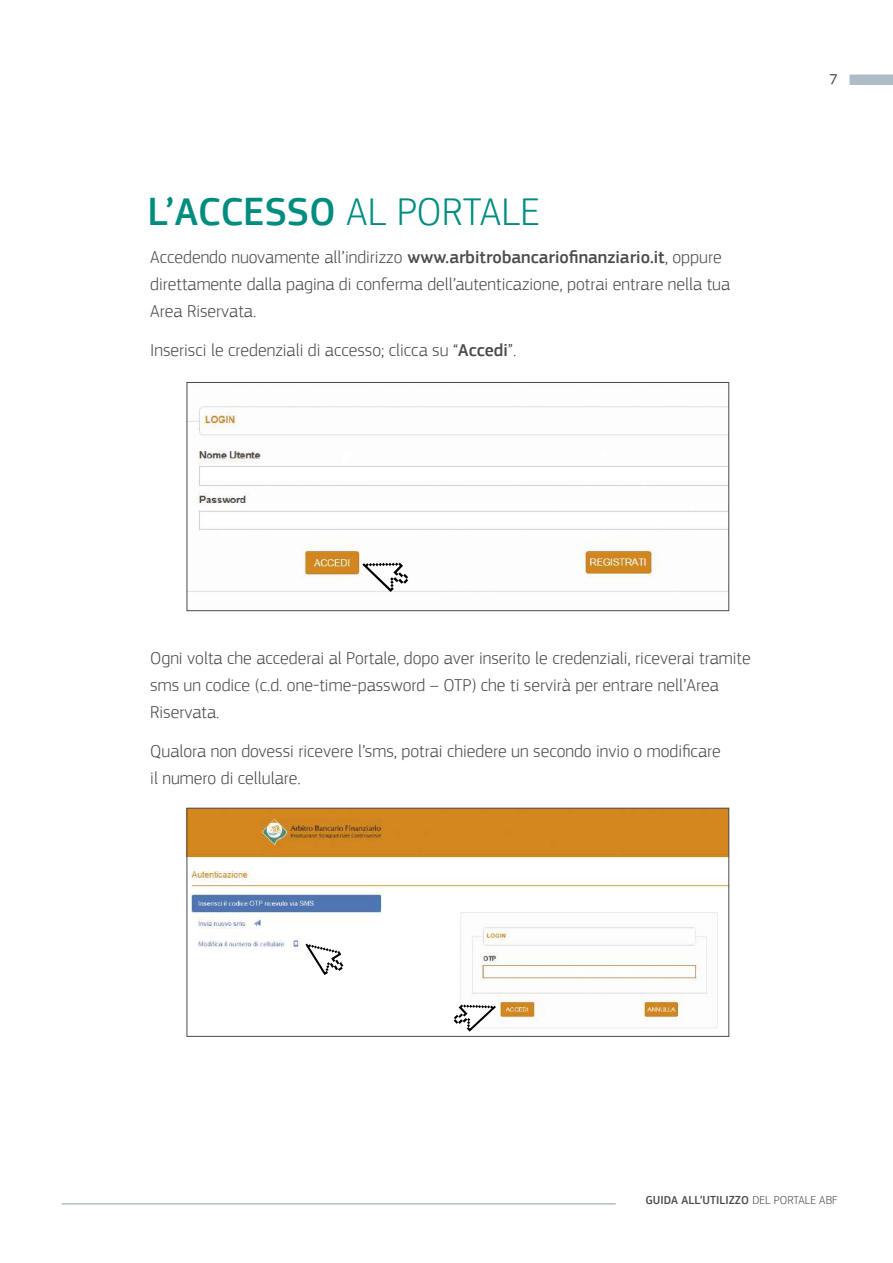
<style>
.page{position:relative;width:893px;height:1263px;background:#fff}
.page>*{position:absolute;margin:0;border:0;box-sizing:border-box;transform-origin:0 0}
.t1{font:500 40.5px "EC Square Sans Pro";color:#008d7f}
.t2{font:300 18px/27px "EC Square Sans Pro";color:#4b4b4a}
.t3{font:15px "EC Square Sans Pro";color:#4b4b4a}
.t4{font:500 12px "EC Square Sans Pro";color:#4b4b4a}
.s1{font-weight:300}
.s2{font-weight:500}
</style>
<div class="page">
<div style="left:850px;top:74px;width:43px;height:11px;background:#aebcc7"></div>
<hr style="left:62px;top:1203px;width:554px;height:1px;background:#899fb0">
<img style="left:189px;top:810px;width:538px;height:218px">
<div style="left:187px;top:808px;width:542px;height:228px;border:1px solid #4b4b4a"></div>
<svg style="left:305px;top:943px;width:38px;height:32px"></svg>
<svg style="left:454px;top:1004px;width:42px;height:28px"></svg>
<img style="left:189px;top:405px;width:538px;height:187px">
<div style="left:187px;top:382px;width:542px;height:229px;border:1px solid #4b4b4a"></div>
<svg style="left:362px;top:563px;width:46px;height:29px"></svg>
<h1 class="t1" style="left:147px;top:188px;width:394px">L’ACCESSO <span class="s1">AL PORTALE</span></h1>
<p class="t2" style="left:150px;top:244px;width:581px">Accedendo nuovamente all’indirizzo <span class="s2">www.arbitrobancariofinanziario.it</span>, oppure direttamente dalla pagina di conferma dell’autenticazione, potrai entrare nella tua<br>Area Riservata.</p>
<p class="t2" style="left:150px;top:337px;width:368px">Inserisci le credenziali di accesso; clicca su “<span class="s2">Accedi</span>”.</p>
<p class="t3" style="left:829px;top:71px;width:10px">7</p>
<p class="t2" style="left:150px;top:644px;width:602px">Ogni volta che accederai al Portale, dopo aver inserito le credenziali, riceverai tramite sms un codice (c.d. one-time-password – OTP) che ti servirà per entrare nell’Area<br>Riservata.</p>
<p class="t2" style="left:150px;top:737px;width:572px">Qualora non dovessi ricevere l’sms, potrai chiedere un secondo invio o modificare il numero di cellulare.</p>
<p class="t4" style="left:645px;top:1193px;width:194px">GUIDA ALL’UTILIZZO <span class="s1">DEL PORTALE ABF</span></p>
</div>
